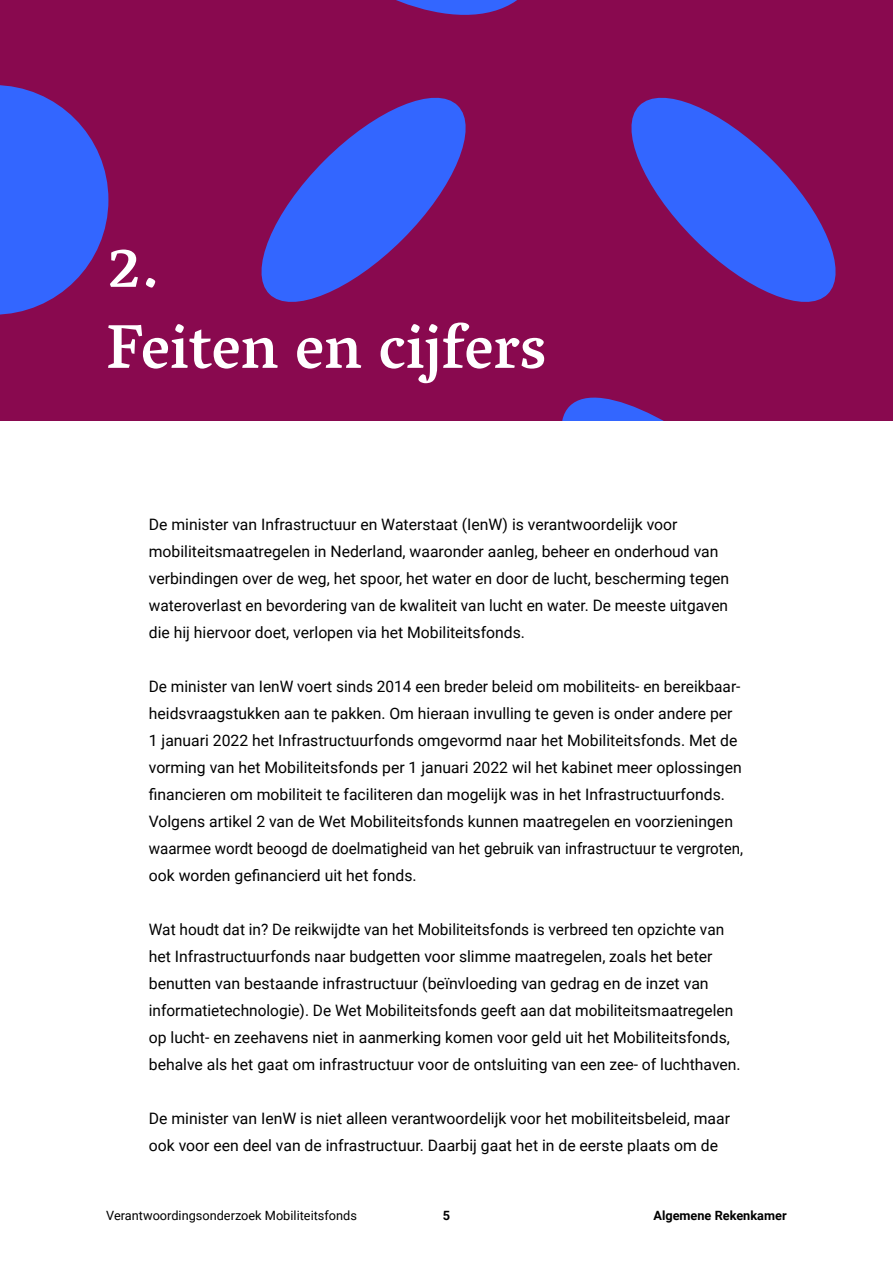
<style>
.page{position:relative;width:893px;height:1263px;background:#fff}
.page>*{position:absolute;margin:0;border:0;box-sizing:border-box;transform-origin:0 0}
._5_Kop_1_-_H2{font:500 63px/81px "Vesper Libre";color:#fff}
._0_Platte_tekst_-_P{font:15.75px/27px "Roboto";color:#000}
.t1{font:12.75px "Roboto";color:#000}
.t2{font:700 12.75px "Roboto";color:#000}
</style>
<div class="page">
<div style="left:0;top:0;width:893px;height:421px;background:#89094f"></div>
<svg style="left:562px;top:397px;width:102px;height:24px"></svg>
<svg style="left:396px;top:0;width:121px;height:15px"></svg>
<svg style="left:261px;top:97px;width:205px;height:205px;fill:#36f"></svg>
<svg style="left:631px;top:97px;width:205px;height:205px;fill:#36f"></svg>
<svg style="left:0;top:85px;width:108px;height:230px"></svg>
<h2 class="_5_Kop_1_-_H2" style="left:106px;top:225px;width:441px">2.<br>Feiten en cijfers</h2>
<p class="_0_Platte_tekst_-_P" style="left:149px;top:510px;width:530px">De minister van Infrastructuur en Waterstaat (IenW) is verantwoordelijk voor</p>
<p class="_0_Platte_tekst_-_P" style="left:149px;top:537px;width:582px">mobiliteitsmaatregelen in Nederland, waaronder aanleg, beheer en onderhoud van verbindingen over de weg, het spoor, het water en door de lucht, bescherming tegen wateroverlast en bevordering van de kwaliteit van lucht en water. De meeste uitgaven die hij hiervoor doet, verlopen via het Mobiliteitsfonds.</p>
<p class="_0_Platte_tekst_-_P" style="left:149px;top:672px;width:596px">De minister van IenW voert sinds 2014 een breder beleid om mobiliteits- en bereikbaar&shy;heidsvraagstukken aan te pakken. Om hieraan invulling te geven is onder andere per 1 januari 2022 het Infrastructuurfonds omgevormd naar het Mobiliteitsfonds. Met de vorming van het Mobiliteitsfonds per 1 januari 2022 wil het kabinet meer oplossingen financieren om mobiliteit te faciliteren dan mogelijk was in het Infrastructuurfonds.<br>Volgens artikel 2 van de Wet Mobiliteitsfonds kunnen maatregelen en voorzieningen waarmee wordt beoogd de doelmatigheid van het gebruik van infrastructuur te vergroten, ook worden gefinancierd uit het fonds.</p>
<p class="_0_Platte_tekst_-_P" style="left:149px;top:915px;width:593px">Wat houdt dat in? De reikwijdte van het Mobiliteitsfonds is verbreed ten opzichte van het Infrastructuurfonds naar budgetten voor slimme maatregelen, zoals het beter benutten van bestaande infrastructuur (beïnvloeding van gedrag en de inzet van informatietechnologie). De Wet Mobiliteitsfonds geeft aan dat mobiliteitsmaatregelen op lucht- en zeehavens niet in aanmerking komen voor geld uit het Mobiliteitsfonds, behalve als het gaat om infrastructuur voor de ontsluiting van een zee- of luchthaven.</p>
<p class="_0_Platte_tekst_-_P" style="left:149px;top:1104px;width:583px">De minister van IenW is niet alleen verantwoordelijk voor het mobiliteitsbeleid, maar ook voor een deel van de infrastructuur. Daarbij gaat het in de eerste plaats om de</p>
<p class="t1" style="left:106px;top:1207px;width:252px">Verantwoordingsonderzoek Mobiliteitsfonds</p>
<p class="t2" style="left:443px;top:1207px;width:9px">5</p>
<p class="t2" style="left:653px;top:1207px;width:135px">Algemene Rekenkamer</p>
</div>
